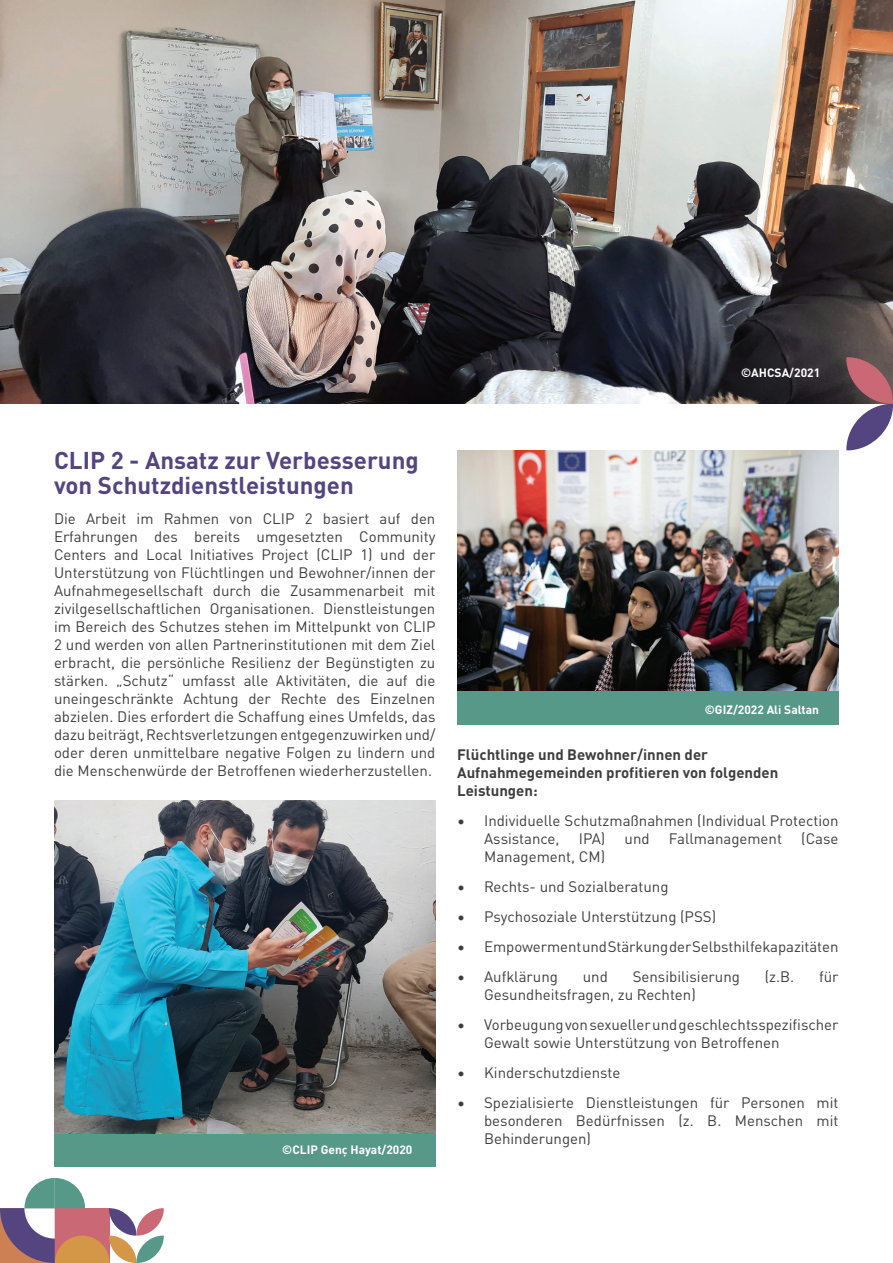
<style>
.page{position:relative;width:893px;height:1263px;background:#fff}
.page>*{position:absolute;margin:0;border:0;box-sizing:border-box;transform-origin:0 0}
.t1{font:700 24px/25.3px "DIN Pro";color:#544580}
.t2{font:15px/18px "DIN Pro";color:#3e3e3f;text-align:justify}
.t3{font:700 15px/18px "DIN Pro";color:#3e3e3f}
.t4{font:700 12px "DIN Pro";color:#fff}
</style>
<div class="page">
<img style="left:0;top:0;width:893px;height:404px">
<svg style="left:846px;top:357px;width:47px;height:93px"></svg>
<svg style="left:0;top:1178px;width:164px;height:85px"></svg>
<img style="left:457px;top:450px;width:381px;height:241px">
<div style="left:457px;top:691px;width:382px;height:34px;background:#569988"></div>
<div style="left:54px;top:1133px;width:381px;height:34px;background:#569988"></div>
<img style="left:54px;top:800px;width:381px;height:333px">
<p class="t4" style="left:741px;top:364px;width:81px">©AHCSA/2021</p>
<h1 class="t1" style="left:54px;top:446px;width:366px">CLIP 2 - Ansatz zur Verbesserung von Schutzdienstleistungen</h1>
<p class="t2" style="left:54px;top:509px;width:383px">Die Arbeit im Rahmen von CLIP 2 basiert auf den Erfahrungen des bereits umgesetzten Community Centers and Local Initiatives Project (CLIP 1) und der Unterstützung von Flüchtlingen und Bewohner/innen der Aufnahmegesellschaft durch die Zusammenarbeit mit zivilgesellschaftlichen Organisationen. Dienstleistungen im Bereich des Schutzes stehen im Mittelpunkt von CLIP 2 und werden von allen Partnerinstitutionen mit dem Ziel erbracht, die persönliche Resilienz der Begünstigten zu stärken. „Schutz“ umfasst alle Aktivitäten, die auf die uneingeschränkte Achtung der Rechte des Einzelnen abzielen. Dies erfordert die Schaffung eines Umfelds, das dazu beiträgt, Rechtsverletzungen entgegenzuwirken und/ oder deren unmittelbare negative Folgen zu lindern und die Menschenwürde der Betroffenen wiederherzustellen.</p>
<p class="t4" style="left:282px;top:1140px;width:132px">©CLIP Genç Hayat/2020</p>
<p class="t4" style="left:705px;top:700px;width:116px">©GIZ/2022 Ali Saltan</p>
<p class="t3" style="left:457px;top:744px;width:323px">Flüchtlinge und Bewohner/innen der<br>Aufnahmegemeinden profitieren von folgenden<br>Leistungen:</p>
<p class="t2" style="left:484px;top:810px;width:356px;text-indent:-27px">• Individuelle Schutzmaßnahmen (Individual Protection<br>Assistance,</p>
<p class="t2" style="left:579px;top:828px;width:28px">IPA)</p>
<p class="t2" style="left:625px;top:828px;width:27px">und</p>
<p class="t2" style="left:669px;top:828px;width:115px">Fallmanagement</p>
<p class="t2" style="left:801px;top:828px;width:39px">(Case</p>
<p class="t2" style="left:484px;top:846px;width:123px">Management, CM)</p>
<p class="t2" style="left:457px;top:876px;width:213px">• Rechts- und Sozialberatung</p>
<p class="t2" style="left:457px;top:906px;width:260px">• Psychosoziale Unterstützung (PSS)</p>
<p class="t2" style="left:457px;top:936px;width:383px">• Empowerment und Stärkung der Selbsthilfekapazitäten</p>
<p class="t2" style="left:457px;top:966px;width:102px">• Aufklärung</p>
<p class="t2" style="left:583px;top:966px;width:27px">und</p>
<p class="t2" style="left:633px;top:966px;width:109px">Sensibilisierung</p>
<p class="t2" style="left:765px;top:966px;width:31px">(z.B.</p>
<p class="t2" style="left:819px;top:966px;width:21px">für</p>
<p class="t2" style="left:484px;top:984px;width:213px">Gesundheitsfragen, zu Rechten)</p>
<p class="t2" style="left:484px;top:1014px;width:356px;text-indent:-27px">• Vorbeugung von sexueller und geschlechtsspezifischer<br>Gewalt sowie Unterstützung von Betroffenen</p>
<p class="t2" style="left:457px;top:1062px;width:165px">• Kinderschutzdienste</p>
<p class="t2" style="left:484px;top:1092px;width:356px;text-indent:-27px">• Spezialisierte Dienstleistungen für Personen mit besonderen Bedürfnissen (z. B. Menschen mit Behinderungen)</p>
</div>
